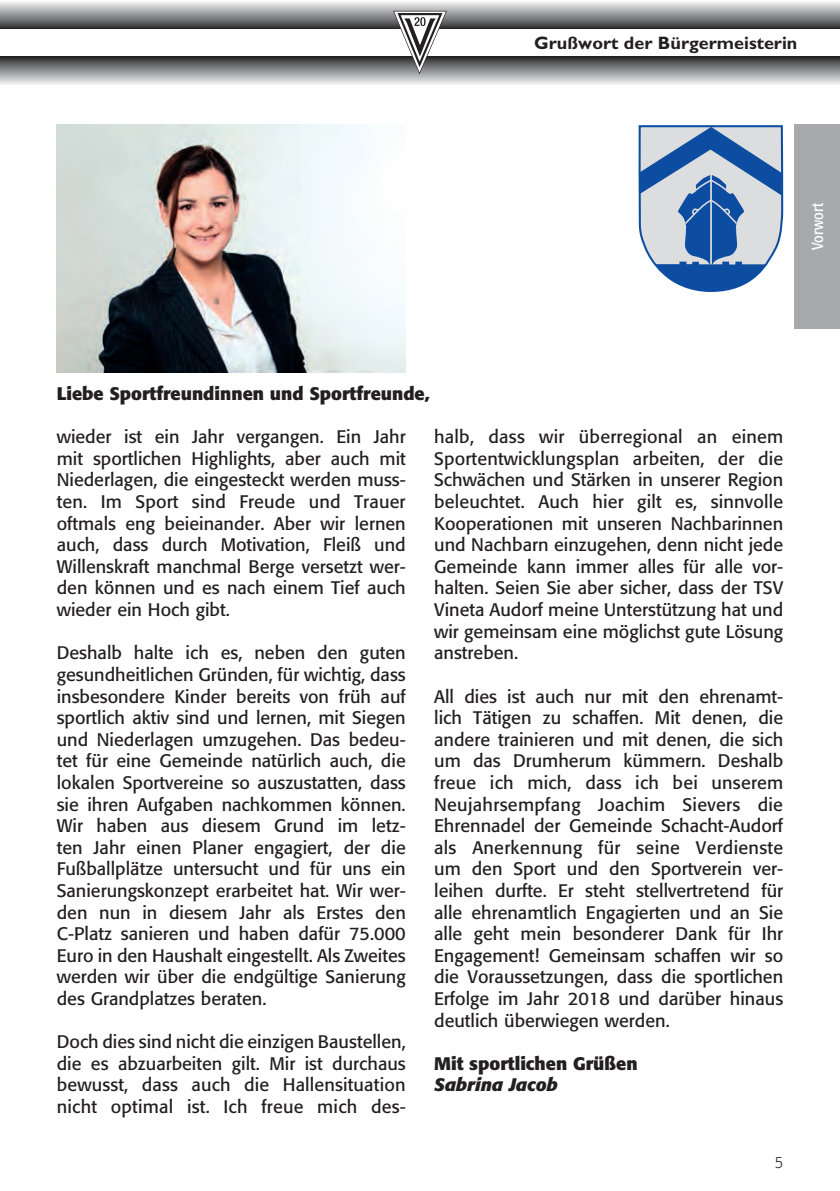
<style>
.page{position:relative;width:840px;height:1191px;background:#fff}
.page>*{position:absolute;margin:0;border:0;box-sizing:border-box;transform-origin:0 0}
.t1{font:18px/21.6px "Formata";color:#231f20;text-align:justify}
.t2{font:700 18px "Formata";color:#231f20}
.t3{font:700 18px "Gill Sans Std";color:#231f20}
.t4{font:italic 700 18px "Formata";color:#231f20}
.t5{font:condensed 16px "Formata";color:#fff}
.t6{font:300 16px "Formata";color:#231f20;scale:.9 1}
</style>
<div class="page">
<div style="left:0;top:0;width:839px;height:28px;background:linear-gradient(to bottom,#fbfcff,#3f4043)"></div>
<div style="left:0;top:57px;width:839px;height:28px;background:linear-gradient(to bottom,#303133,#ecedf0)"></div>
<svg style="left:393px;top:11px;width:53px;height:63px"></svg>
<svg style="left:420px;top:17px;width:5px;height:9px"></svg>
<div style="left:794px;top:125px;width:45px;height:204px;background:#a8a9ad"></div>
<svg style="left:638px;top:125px;width:144px;height:167px;background:#8fa8ca"></svg>
<img style="left:57px;top:125px;width:348px;height:248px">
<p class="t3" style="left:534px;top:32px;width:264px">Grußwort der Bürgermeisterin</p>
<p class="t5" style="left:807px;top:250px;width:49px;rotate:-90deg">Vorwort</p>
<p class="t2" style="left:57px;top:382px;width:374px">Liebe Sportfreundinnen und Sportfreunde,</p>
<p class="t1" style="left:57px;top:426px;width:350px">wieder ist ein Jahr vergangen. Ein Jahr mit sportlichen Highlights, aber auch mit Niederlagen, die eingesteckt werden muss&shy;ten. Im Sport sind Freude und Trauer oftmals eng beieinander. Aber wir lernen auch, dass durch Motivation, Fleiß und Willenskraft manchmal Berge versetzt wer&shy;den können und es nach einem Tief auch wieder ein Hoch gibt.</p>
<p class="t1" style="left:57px;top:642px;width:350px">Deshalb halte ich es, neben den guten gesundheitlichen Gründen, für wichtig, dass insbesondere Kinder bereits von früh auf sportlich aktiv sind und lernen, mit Siegen und Niederlagen umzugehen. Das bedeu&shy;tet für eine Gemeinde natürlich auch, die lokalen Sportvereine so auszustatten, dass sie ihren Aufgaben nachkommen können.<br>Wir haben aus diesem Grund im letz&shy;ten Jahr einen Planer engagiert, der die Fußballplätze untersucht und für uns ein Sanierungskonzept erarbeitet hat. Wir wer&shy;den nun in diesem Jahr als Erstes den C-Platz sanieren und haben dafür 75.000<br>Euro in den Haushalt eingestellt. Als Zweites werden wir über die endgültige Sanierung des Grandplatzes beraten.</p>
<p class="t1" style="left:57px;top:1031px;width:350px">Doch dies sind nicht die einzigen Baustellen, die es abzuarbeiten gilt. Mir ist durchaus bewusst, dass auch die Hallensituation nicht optimal ist. Ich freue mich des-</p>
<p class="t1" style="left:434px;top:426px;width:350px">halb, dass wir überregional an einem Sportentwicklungsplan arbeiten, der die Schwächen und Stärken in unserer Region beleuchtet. Auch hier gilt es, sinnvolle Kooperationen mit unseren Nachbarinnen und Nachbarn einzugehen, denn nicht jede Gemeinde kann immer alles für alle vor&shy;halten. Seien Sie aber sicher, dass der TSV Vineta Audorf meine Unterstützung hat und wir gemeinsam eine möglichst gute Lösung anstreben.</p>
<p class="t1" style="left:434px;top:685px;width:350px">All dies ist auch nur mit den ehrenamt&shy;lich Tätigen zu schaffen. Mit denen, die andere trainieren und mit denen, die sich um das Drumherum kümmern. Deshalb freue ich mich, dass ich bei unserem Neujahrsempfang Joachim Sievers die Ehrennadel der Gemeinde Schacht-Audorf als Anerkennung für seine Verdienste um den Sport und den Sportverein ver&shy;leihen durfte. Er steht stellvertretend für alle ehrenamtlich Engagierten und an Sie alle geht mein besonderer Dank für Ihr Engagement! Gemeinsam schaffen wir so die Voraussetzungen, dass die sportlichen Erfolge im Jahr 2018 und darüber hinaus deutlich überwiegen werden.</p>
<p class="t2" style="left:434px;top:1052px;width:205px">Mit sportlichen Grüßen</p>
<p class="t4" style="left:434px;top:1074px;width:125px">Sabrina Jacob</p>
<p class="t6" style="left:774px;top:1153px;width:11px">5</p>
</div>
